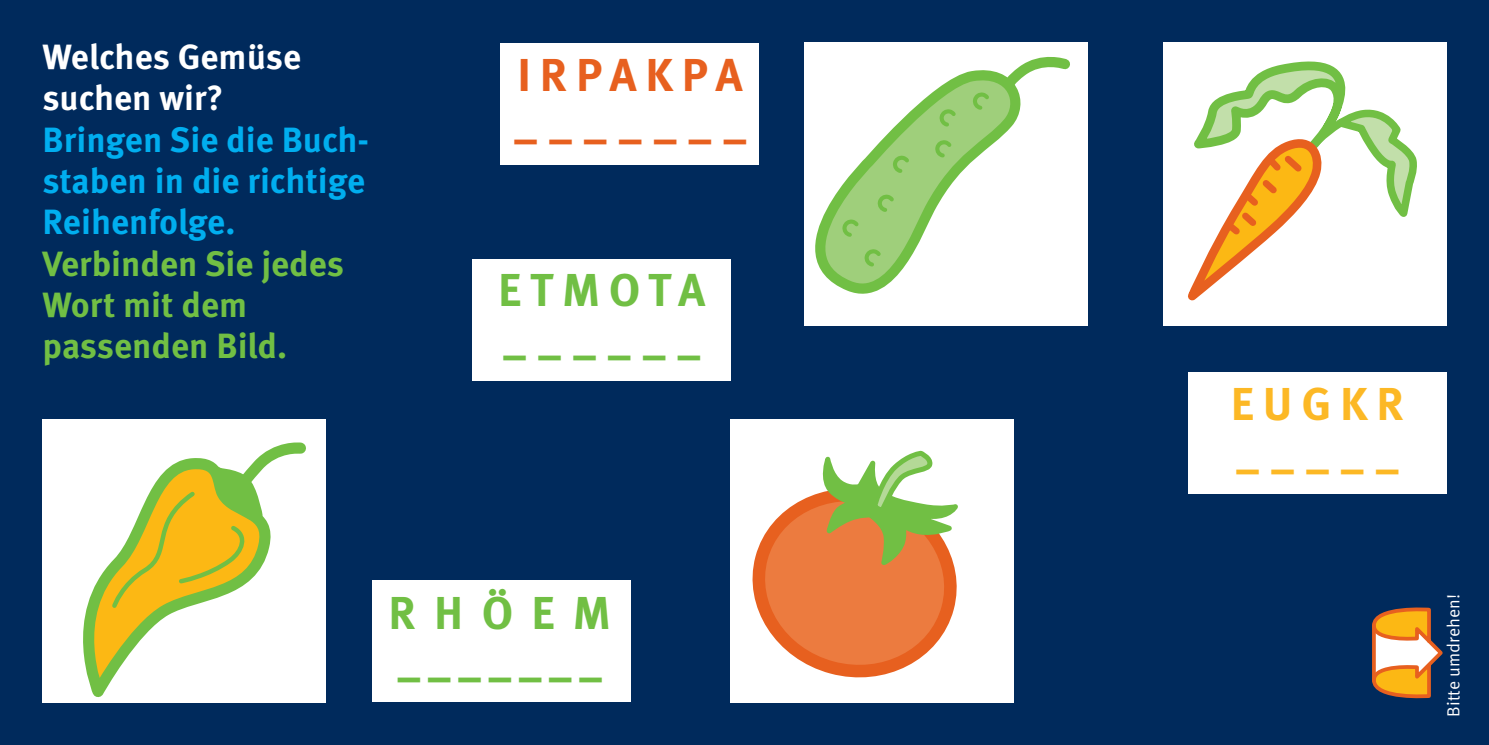
<style>
.page{position:relative;width:1489px;height:745px;background:#fff}
.page>*{position:absolute;margin:0;border:0;box-sizing:border-box;transform-origin:0 0}
.t1{font:700 46px/67.5px "Meta Pro";letter-spacing:.19em;color:#71bf44}
.t2{font:700 46px/67.5px "Meta Pro";letter-spacing:.19em;color:#e7601f}
.t3{font:700 46px/67.5px "Meta Pro";letter-spacing:.19em;color:#fcb825}
.t4{font:700 35px/41.2px "Meta Pro";color:#00aeef;text-align:justify}
.t5{font:700 35px/41.2px "Meta Pro";color:#71bf44}
.t6{font:700 35px/41.2px "Meta Pro";color:#fff}
.t7{font:17.5px "Meta Pro";color:#fff}
</style>
<div class="page">
<div style="left:0;top:0;width:1488px;height:744px;background:#002a5c"></div>
<div style="left:43px;top:419px;width:283px;height:283px;background:#fff"></div>
<svg style="left:83px;top:563px;width:99px;height:134px"></svg>
<svg style="left:110px;top:442px;width:196px;height:167px"></svg>
<div style="left:803px;top:43px;width:284px;height:283px;background:#fff"></div>
<svg style="left:803px;top:58px;width:217px;height:245px"></svg>
<svg style="left:939px;top:108px;width:20px;height:21px"></svg>
<svg style="left:892px;top:155px;width:20px;height:21px"></svg>
<svg style="left:877px;top:193px;width:20px;height:21px"></svg>
<svg style="left:864px;top:248px;width:20px;height:21px"></svg>
<svg style="left:842px;top:218px;width:20px;height:21px"></svg>
<svg style="left:934px;top:139px;width:21px;height:21px"></svg>
<svg style="left:972px;top:56px;width:98px;height:56px"></svg>
<div style="left:730px;top:419px;width:283px;height:283px;background:#fff"></div>
<svg style="left:752px;top:450px;width:206px;height:228px"></svg>
<div style="left:1162px;top:43px;width:284px;height:283px;background:#fff"></div>
<svg style="left:1188px;top:61px;width:229px;height:240px"></svg>
<div style="left:1188px;top:372px;width:258px;height:122px;background:#fff"></div>
<div style="left:472px;top:259px;width:258px;height:121px;background:#fff"></div>
<div style="left:500px;top:43px;width:258px;height:121px;background:#fff"></div>
<div style="left:372px;top:580px;width:258px;height:122px;background:#fff"></div>
<svg style="left:1372px;top:607px;width:71px;height:92px"></svg>
<svg style="left:1372px;top:625px;width:3px;height:55px"></svg>
<p class="t6" style="left:43px;top:37px;width:260px">Welches Gemüse suchen wir?</p>
<p class="t4" style="left:43px;top:120px;width:328px">Bringen Sie die Buch&shy;staben in die richtige Reihenfolge.</p>
<p class="t5" style="left:43px;top:244px;width:303px">Verbinden Sie jedes<br>Wort mit dem passenden Bild.</p>
<h1 class="t2" style="left:512px;top:42px;width:237px">IRPAKPA –––––––</h1>
<h1 class="t1" style="left:498px;top:258px;width:209px">ETMOTA ––––––</h1>
<h1 class="t3" style="left:1230px;top:372px;width:174px">EUGKR –––––</h1>
<h1 class="t1" style="left:388px;top:580px;width:224px">R H Ö E M –––––––</h1>
<p class="t7" style="left:1442px;top:716px;width:124px;rotate:-90deg">Bitte umdrehen!</p>
</div>
